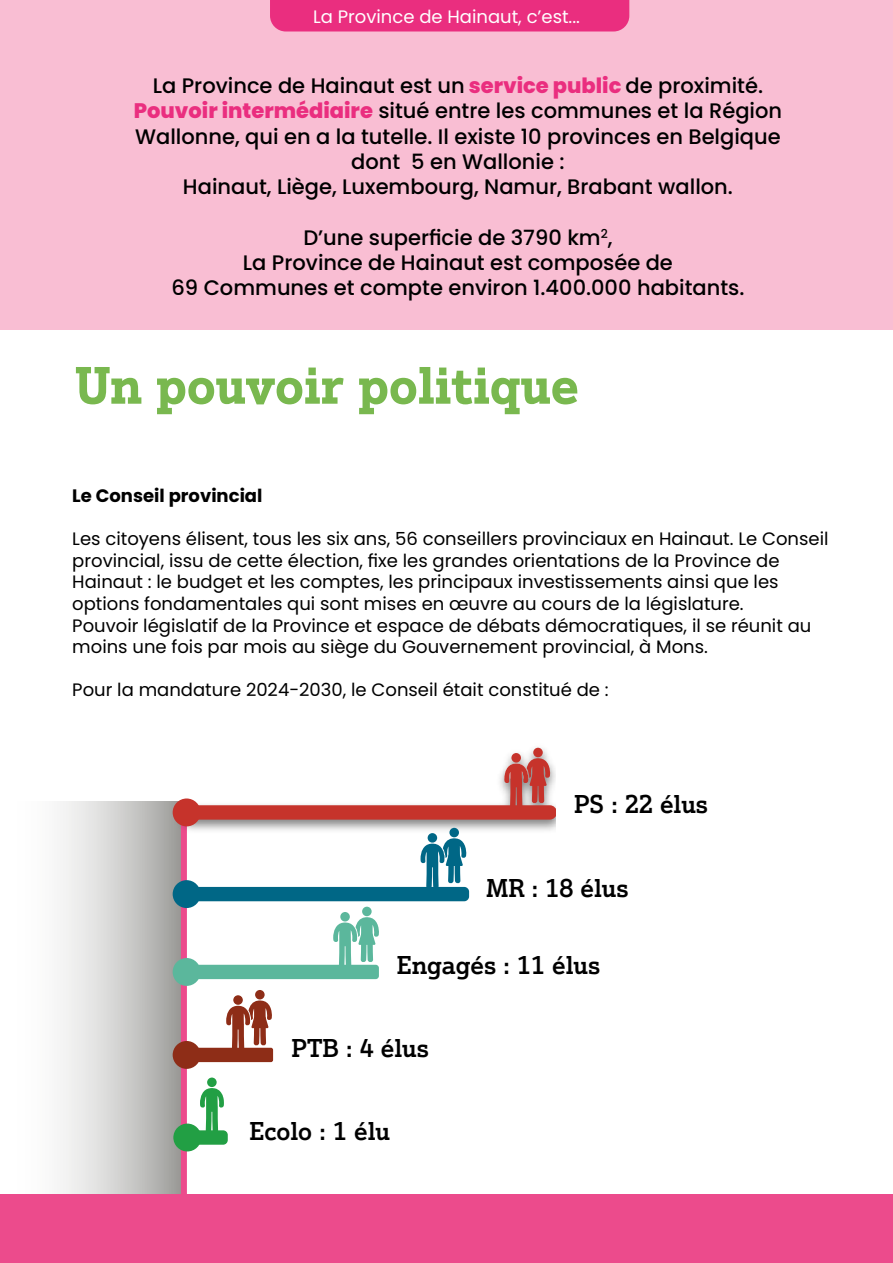
<style>
.page{position:relative;width:893px;height:1263px;background:#fff}
.page>*{position:absolute;margin:0;border:0;box-sizing:border-box;transform-origin:0 0}
.t1{font:700 51px "Justus Pro";color:#79b84f}
.t2{font:500 25.05px "Justus Pro";color:#000}
.t3{font:500 21px/25.2px "Poppins";color:#000;text-align:center}
.t4{font:18px/21.6px "Poppins";color:#000}
.t5{font:18px "Poppins";color:#fff}
.t6{font:700 18px "Poppins";color:#000}
.s1{font-weight:800;color:#ea2e7f}
</style>
<div class="page">
<div style="left:0;top:801px;width:181px;height:408px;background:linear-gradient(to right,#fff,#aaaaa7)"></div>
<div style="left:181px;top:806px;width:6px;height:455px;background:#ec4b8c"></div>
<div style="left:0;top:0;width:893px;height:330px;background:#f9bed3"></div>
<div style="left:0;top:1194px;width:893px;height:69px;background:#ec4b8c"></div>
<img style="left:171px;top:747px;width:384px;height:89px">
<div style="left:533px;top:748px;width:10px;height:9px;background:#c6332b;border-radius:50%"></div>
<svg style="left:183px;top:753px;width:372px;height:67px"></svg>
<div style="left:449px;top:828px;width:10px;height:9px;background:#006786;border-radius:50%"></div>
<svg style="left:420px;top:833px;width:47px;height:55px"></svg>
<div style="left:188px;top:887px;width:281px;height:14px;background:#006786;border-radius:5px"></div>
<svg style="left:200px;top:1077px;width:24px;height:53px"></svg>
<div style="left:184px;top:1130px;width:44px;height:15px;background:#229f44;border-radius:5px"></div>
<div style="left:362px;top:907px;width:10px;height:9px;background:#5bb79c;border-radius:50%"></div>
<svg style="left:333px;top:912px;width:46px;height:55px"></svg>
<div style="left:183px;top:965px;width:196px;height:14px;background:#5bb79c;border-radius:3px"></div>
<div style="left:255px;top:990px;width:10px;height:9px;background:#8e2d17;border-radius:50%"></div>
<svg style="left:226px;top:995px;width:47px;height:54px"></svg>
<div style="left:183px;top:1048px;width:90px;height:14px;background:#8e2d17;border-radius:2px"></div>
<div style="left:173px;top:798px;width:28px;height:28px;background:#c6332b;border-radius:50%"></div>
<div style="left:173px;top:880px;width:28px;height:28px;background:#006786;border-radius:50%"></div>
<div style="left:173px;top:1123px;width:28px;height:28px;background:#229f44;border-radius:50%"></div>
<div style="left:173px;top:958px;width:28px;height:28px;background:#5bb79c;border-radius:50%"></div>
<div style="left:173px;top:1041px;width:28px;height:28px;background:#8e2d17;border-radius:50%"></div>
<div style="left:270px;top:0;width:359px;height:31px;background:#ea2e7f"></div>
<p class="t5" style="left:313px;top:6px;width:268px">La Province de Hainaut, c’est...</p>
<p class="t3" style="left:134px;top:73px;width:650px">La Province de Hainaut est un <span class="s1">service public</span> de proximité.<br><span class="s1">Pouvoir intermédiaire</span> situé entre les communes et la Région Wallonne, qui en a la tutelle. Il existe 10 provinces en Belgique dont 5 en Wallonie :<br>Hainaut, Liège, Luxembourg, Namur, Brabant wallon.</p>
<p class="t3" style="left:171px;top:225px;width:574px">D’une superficie de 3790 km<sup>2</sup>,<br>La Province de Hainaut est composée de<br>69 Communes et compte environ 1.400.000 habitants.</p>
<h1 class="t1" style="left:75px;top:352px;width:506px">Un pouvoir politique</h1>
<p class="t6" style="left:72px;top:485px;width:192px">Le Conseil provincial</p>
<p class="t4" style="left:72px;top:528px;width:758px">Les citoyens élisent, tous les six ans, 56 conseillers provinciaux en Hainaut. Le Conseil provincial, issu de cette élection, fixe les grandes orientations de la Province de Hainaut : le budget et les comptes, les principaux investissements ainsi que les options fondamentales qui sont mises en œuvre au cours de la législature.<br>Pouvoir législatif de la Province et espace de débats démocratiques, il se réunit au moins une fois par mois au siège du Gouvernement provincial, à Mons.</p>
<p class="t4" style="left:72px;top:679px;width:538px">Pour la mandature 2024-2030, le Conseil était constitué de :</p>
<h2 class="t2" style="left:574px;top:788px;width:136px">PS : 22 élus</h2>
<h2 class="t2" style="left:486px;top:872px;width:144px">MR : 18 élus</h2>
<h2 class="t2" style="left:397px;top:949px;width:205px">Engagés : 11 élus</h2>
<h2 class="t2" style="left:291px;top:1032px;width:139px">PTB : 4 élus</h2>
<h2 class="t2" style="left:249px;top:1115px;width:142px">Ecolo : 1 élu</h2>
</div>
